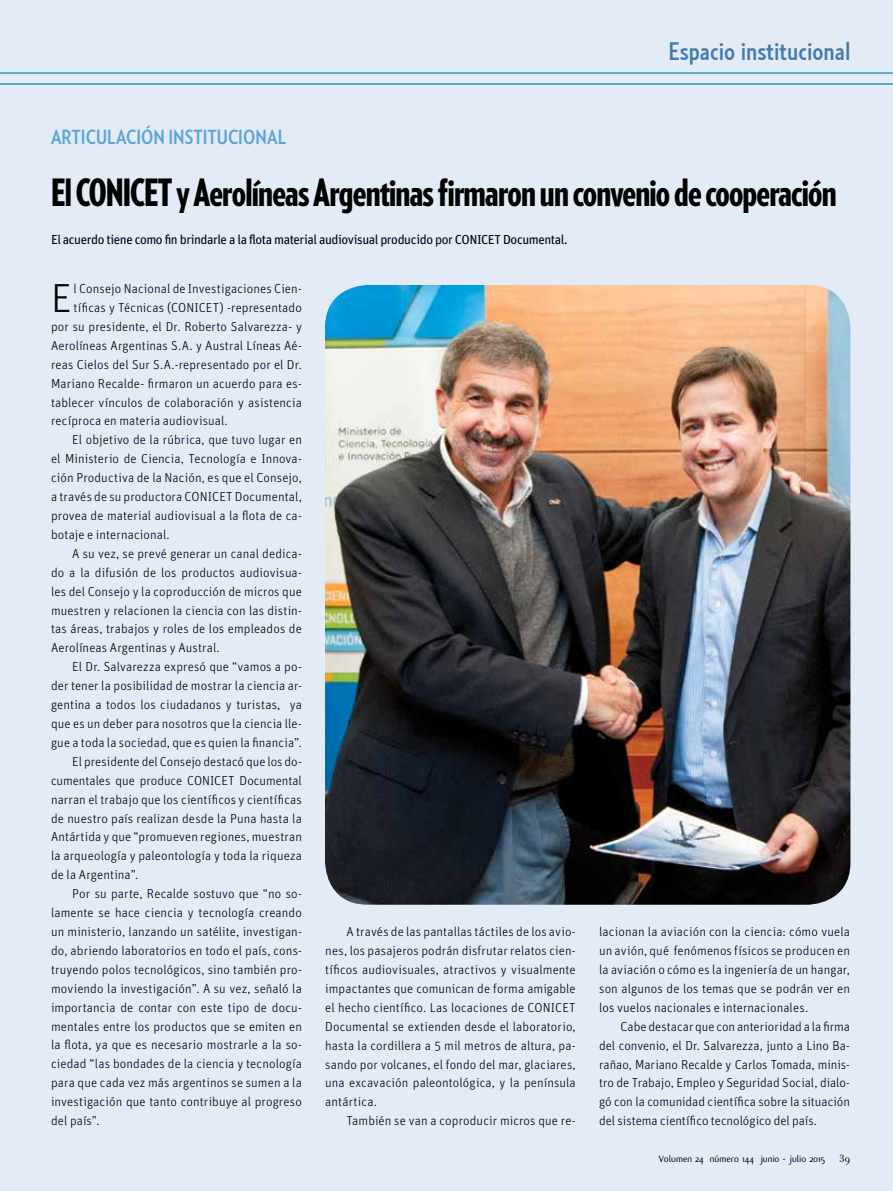
<style>
.page{position:relative;width:893px;height:1191px;background:#e3ecf6}
.page>*{position:absolute;margin:0;border:0;box-sizing:border-box;transform-origin:0 0}
.t1{font:300 40.5px "Unit";color:#000}
.t2{font:900 37.5px "Verlag Compressed";letter-spacing:-.02em;color:#000}
.t3{font:500 25.2px "Relay Cond";color:#437bab}
.t4{font:700 19.5px "Verlag Condensed";color:#5ea5d4}
.t5{font:300 13.05px/18.9px "Unit";letter-spacing:.01em;color:#000;text-align:justify}
.t6{font:13.05px "Unit";letter-spacing:-.035em;color:#000}
.t7{font:11.25px "Filosofia";color:#000}
.t8{font:10.2px "Flux";color:#000}
</style>
<div class="page">
<hr style="left:0;top:84px;width:893px;height:1px;background:#5ea5d4">
<hr style="left:0;top:73px;width:893px;height:1px;background:#5ea5d4">
<img style="left:325px;top:285px;width:525px;height:619px">
<h3 class="t3" style="left:668px;top:36px;width:184px">Espacio institucional</h3>
<h3 class="t4" style="left:51px;top:123px;width:236px">ARTICULACIÓN INSTITUCIONAL</h3>
<h2 class="t2" style="left:51px;top:165px;width:787px">El CONICET y Aerolíneas Argentinas firmaron un convenio de cooperación</h2>
<p class="t6" style="left:51px;top:232px;width:518px">El acuerdo tiene como fin brindarle a la flota material audiovisual producido por CONICET Documental.</p>
<h1 class="t1" style="left:51px;top:275px;width:22px">E</h1>
<p class="t5" style="left:73px;top:279px;width:230px">l Consejo Nacional de Investigaciones Cien-</p>
<p class="t5" style="left:73px;top:298px;width:230px">tíficas y Técnicas (CONICET) -representado</p>
<p class="t5" style="left:51px;top:317px;width:252px">por su presidente, el Dr. Roberto Salvarezza- y</p>
<p class="t5" style="left:51px;top:336px;width:252px">Aerolíneas Argentinas S.A. y Austral Líneas Aé-</p>
<p class="t5" style="left:51px;top:355px;width:252px">reas Cielos del Sur S.A.-representado por el Dr.</p>
<p class="t5" style="left:51px;top:373px;width:252px">Mariano Recalde- firmaron un acuerdo para es-</p>
<p class="t5" style="left:51px;top:392px;width:252px">tablecer vínculos de colaboración y asistencia</p>
<p class="t5" style="left:51px;top:411px;width:178px">recíproca en materia audiovisual.</p>
<p class="t5" style="left:72px;top:430px;width:231px">El objetivo de la rúbrica, que tuvo lugar en</p>
<p class="t5" style="left:51px;top:449px;width:252px">el Ministerio de Ciencia, Tecnología e Innova-</p>
<p class="t5" style="left:51px;top:468px;width:252px">ción Productiva de la Nación, es que el Consejo,</p>
<p class="t5" style="left:51px;top:487px;width:252px">a través de su productora CONICET Documental,</p>
<p class="t5" style="left:51px;top:506px;width:252px">provea de material audiovisual a la flota de ca-</p>
<p class="t5" style="left:51px;top:525px;width:120px">botaje e internacional.</p>
<p class="t5" style="left:72px;top:544px;width:231px">A su vez, se prevé generar un canal dedica-</p>
<p class="t5" style="left:51px;top:562px;width:252px">do a la difusión de los productos audiovisua-</p>
<p class="t5" style="left:51px;top:581px;width:252px">les del Consejo y la coproducción de micros que</p>
<p class="t5" style="left:51px;top:600px;width:252px">muestren y relacionen la ciencia con las distin-</p>
<p class="t5" style="left:51px;top:619px;width:252px">tas áreas, trabajos y roles de los empleados de</p>
<p class="t5" style="left:51px;top:638px;width:170px">Aerolíneas Argentinas y Austral.</p>
<p class="t5" style="left:72px;top:657px;width:231px">El Dr. Salvarezza expresó que “vamos a po-</p>
<p class="t5" style="left:51px;top:676px;width:252px">der tener la posibilidad de mostrar la ciencia ar-</p>
<p class="t5" style="left:51px;top:695px;width:252px">gentina a todos los ciudadanos y turistas, ya</p>
<p class="t5" style="left:51px;top:714px;width:252px">que es un deber para nosotros que la ciencia lle-</p>
<p class="t5" style="left:51px;top:733px;width:252px">gue a toda la sociedad, que es quien la financia”.</p>
<p class="t5" style="left:72px;top:751px;width:231px">El presidente del Consejo destacó que los do-</p>
<p class="t5" style="left:51px;top:770px;width:252px">cumentales que produce CONICET Documental</p>
<p class="t5" style="left:51px;top:789px;width:252px">narran el trabajo que los científicos y científicas</p>
<p class="t5" style="left:51px;top:808px;width:252px">de nuestro país realizan desde la Puna hasta la</p>
<p class="t5" style="left:51px;top:827px;width:252px">Antártida y que “promueven regiones, muestran</p>
<p class="t5" style="left:51px;top:846px;width:252px">la arqueología y paleontología y toda la riqueza</p>
<p class="t5" style="left:51px;top:865px;width:89px">de la Argentina”.</p>
<p class="t5" style="left:72px;top:884px;width:231px">Por su parte, Recalde sostuvo que “no so-</p>
<p class="t5" style="left:51px;top:903px;width:252px">lamente se hace ciencia y tecnología creando</p>
<p class="t5" style="left:51px;top:922px;width:252px">un ministerio, lanzando un satélite, investigan-</p>
<p class="t5" style="left:51px;top:940px;width:252px">do, abriendo laboratorios en todo el país, cons-</p>
<p class="t5" style="left:51px;top:959px;width:252px">truyendo polos tecnológicos, sino también pro-</p>
<p class="t5" style="left:51px;top:978px;width:252px">moviendo la investigación”. A su vez, señaló la</p>
<p class="t5" style="left:51px;top:997px;width:252px">importancia de contar con este tipo de docu-</p>
<p class="t5" style="left:51px;top:1016px;width:252px">mentales entre los productos que se emiten en</p>
<p class="t5" style="left:51px;top:1035px;width:252px">la flota, ya que es necesario mostrarle a la so-</p>
<p class="t5" style="left:51px;top:1054px;width:252px">ciedad “las bondades de la ciencia y tecnología</p>
<p class="t5" style="left:51px;top:1073px;width:252px">para que cada vez más argentinos se sumen a la</p>
<p class="t5" style="left:51px;top:1092px;width:252px">investigación que tanto contribuye al progreso</p>
<p class="t5" style="left:51px;top:1111px;width:50px">del país”.</p>
<p class="t5" style="left:325px;top:922px;width:252px;text-indent:21px">A través de las pantallas táctiles de los avio&shy;nes, los pasajeros podrán disfrutar relatos cien&shy;tíficos audiovisuales, atractivos y visualmente impactantes que comunican de forma amigable el hecho científico. Las locaciones de CONICET Documental se extienden desde el laboratorio, hasta la cordillera a 5 mil metros de altura, pa&shy;sando por volcanes, el fondo del mar, glaciares, una excavación paleontológica, y la península antártica.</p>
<p class="t5" style="left:347px;top:1111px;width:231px">También se van a coproducir micros que re-</p>
<p class="t5" style="left:599px;top:922px;width:252px">lacionan la aviación con la ciencia: cómo vuela un avión, qué fenómenos físicos se producen en la aviación o cómo es la ingeniería de un hangar, son algunos de los temas que se podrán ver en los vuelos nacionales e internacionales.</p>
<p class="t5" style="left:599px;top:1016px;width:252px;text-indent:21px">Cabe destacar que con anterioridad a la firma del convenio, el Dr. Salvarezza, junto a Lino Ba&shy;rañao, Mariano Recalde y Carlos Tomada, minis&shy;tro de Trabajo, Empleo y Seguridad Social, dialo&shy;gó con la comunidad científica sobre la situación del sistema científico tecnológico del país.</p>
<p class="t8" style="left:659px;top:1153px;width:168px">Volumen 24 número 144 junio - julio 2015</p>
<p class="t7" style="left:839px;top:1152px;width:13px">39</p>
</div>
